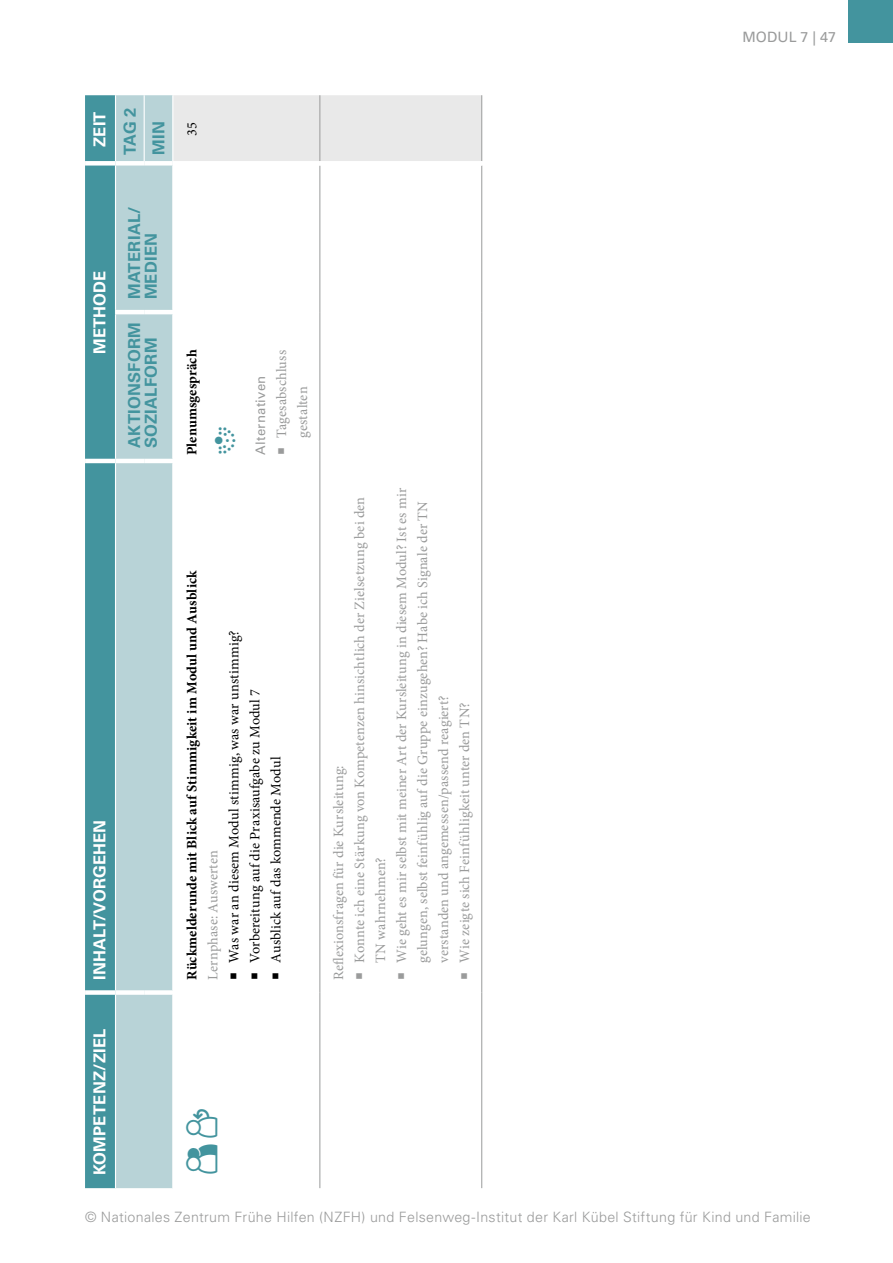
<style>
.page{position:relative;width:893px;height:1263px;background:#fff}
.page>*{position:absolute;margin:0;border:0;box-sizing:border-box;transform-origin:0 0}
.t1{font:700 16.5px/16.5px "Univers LT Std";letter-spacing:.02em;color:#43949e}
.t2{font:700 16.5px "Univers LT Std";letter-spacing:.01em;color:#fff}
.t3{font:14.25px/21px "Minion Pro";letter-spacing:.005em;color:#9a9b9b}
.t4{font:14.25px "Minion Pro";letter-spacing:.01em;color:#000}
.t5{font:300 14.25px "Univers LT Std";letter-spacing:.02em;color:#9a9b9b}
.t6{font:700 14.25px "Minion Pro";letter-spacing:.005em;color:#000}
.t7{font:14.25px "Univers LT Std";letter-spacing:.005em;color:#9a9b9b}
.t8{font:13.2px "Univers LT Std";letter-spacing:.025em;color:#9a9b9b}
.s1{font-size:19.5px}
</style>
<div class="page">
<div style="left:848px;top:0;width:45px;height:43px;background:#43949e"></div>
<div style="left:85px;top:95px;width:30px;height:1093px;background:#43949e"></div>
<div style="left:116px;top:95px;width:56px;height:1093px;background:#b8d3d7"></div>
<div style="left:173px;top:95px;width:308px;height:66px;background:#e9e9e9"></div>
<hr style="left:319px;top:95px;width:1px;height:66px;background:#9a9b9b">
<hr style="left:481px;top:95px;width:1px;height:66px;background:#9a9b9b">
<div style="left:85px;top:161px;width:31px;height:5px;background:#fff"></div>
<div style="left:85px;top:990px;width:31px;height:5px;background:#fff"></div>
<hr style="left:85px;top:459px;width:31px;height:4px;background:#fff">
<hr style="left:144px;top:95px;width:1px;height:66px;background:#fff">
<hr style="left:319px;top:992px;width:1px;height:196px;background:#9a9b9b">
<hr style="left:481px;top:992px;width:1px;height:196px;background:#9a9b9b">
<hr style="left:319px;top:461px;width:1px;height:531px;background:#9a9b9b">
<hr style="left:481px;top:461px;width:1px;height:531px;background:#9a9b9b">
<hr style="left:319px;top:312px;width:1px;height:149px;background:#9a9b9b">
<hr style="left:481px;top:312px;width:1px;height:149px;background:#9a9b9b">
<hr style="left:319px;top:166px;width:1px;height:146px;background:#9a9b9b">
<hr style="left:481px;top:166px;width:1px;height:146px;background:#9a9b9b">
<div style="left:116px;top:161px;width:28px;height:5px;background:#fff"></div>
<div style="left:144px;top:161px;width:29px;height:5px;background:#fff"></div>
<div style="left:116px;top:990px;width:28px;height:5px;background:#fff"></div>
<div style="left:144px;top:990px;width:29px;height:5px;background:#fff"></div>
<hr style="left:116px;top:459px;width:28px;height:4px;background:#fff">
<hr style="left:144px;top:459px;width:29px;height:4px;background:#fff">
<hr style="left:115px;top:310px;width:29px;height:4px;background:#fff">
<hr style="left:144px;top:310px;width:29px;height:4px;background:#fff">
<p class="t2" style="left:90px;top:147px;width:37px;rotate:-90deg">ZEIT</p>
<p class="t1" style="left:116px;top:155px;width:49px;line-height:28.7px;rotate:-90deg">TAG 2<br>MIN</p>
<p class="t2" style="left:90px;top:354px;width:85px;rotate:-90deg">METHODE</p>
<p class="t1" style="left:126px;top:299px;width:94px;rotate:-90deg">MATERIAL/<br>MEDIEN</p>
<p class="t1" style="left:126px;top:448px;width:128px;rotate:-90deg">AKTIONSFORM<br>SOZIALFORM</p>
<p class="t4" style="left:182px;top:136px;width:15px;rotate:-90deg">35</p>
<p class="t6" style="left:182px;top:455px;width:107px;rotate:-90deg">Plenumsgespräch</p>
<p class="t8" style="left:253px;top:455px;width:81px;rotate:-90deg">Alternativen</p>
<p class="t3" style="left:271px;top:438px;width:89px;text-indent:-17px;rotate:-90deg"><span class="s1">■</span> Tagesabschluss gestalten</p>
<p class="t2" style="left:90px;top:980px;width:161px;rotate:-90deg">INHALT/VORGEHEN</p>
<p class="t2" style="left:90px;top:1175px;width:148px;rotate:-90deg">KOMPETENZ/ZIEL</p>
<p class="t6" style="left:182px;top:980px;width:411px;rotate:-90deg">Rückmelderunde mit Blick auf Stimmigkeit im Modul und Ausblick</p>
<p class="t4" style="left:224px;top:980px;width:351px;rotate:-90deg"><span class="s1">■</span> Was war an diesem Modul stimmig, was war unstimmig?</p>
<p class="t4" style="left:245px;top:980px;width:292px;rotate:-90deg"><span class="s1">■</span> Vorbereitung auf die Praxisaufgabe zu Modul 7</p>
<p class="t4" style="left:266px;top:980px;width:224px;rotate:-90deg"><span class="s1">■</span> Ausblick auf das kommende Modul</p>
<p class="t3" style="left:203px;top:980px;width:131px;rotate:-90deg">Lernphase: Auswerten</p>
<p class="t3" style="left:349px;top:963px;width:467px;text-indent:-17px;rotate:-90deg"><span class="s1">■</span> Konnte ich eine Stärkung von Kompetenzen hinsichtlich der Zielsetzung bei den<br>TN wahrnehmen?</p>
<p class="t3" style="left:391px;top:963px;width:477px;text-indent:-17px;rotate:-90deg"><span class="s1">■</span> Wie geht es mir selbst mit meiner Art der Kursleitung in diesem Modul? Ist es mir gelungen, selbst feinfühlig auf die Gruppe einzugehen? Habe ich Signale der TN verstanden und angemessen/passend reagiert?</p>
<p class="t3" style="left:454px;top:980px;width:279px;rotate:-90deg"><span class="s1">■</span> Wie zeigte sich Feinfühligkeit unter den TN?</p>
<p class="t3" style="left:328px;top:980px;width:216px;rotate:-90deg">Reflexionsfragen für die Kursleitung:</p>
<p class="t7" style="left:742px;top:29px;width:95px">MODUL 7 | 47</p>
<p class="t5" style="left:85px;top:1208px;width:727px">© Nationales Zentrum Frühe Hilfen (NZFH) und Felsenweg-Institut der Karl Kübel Stiftung für Kind und Familie</p>
</div>
